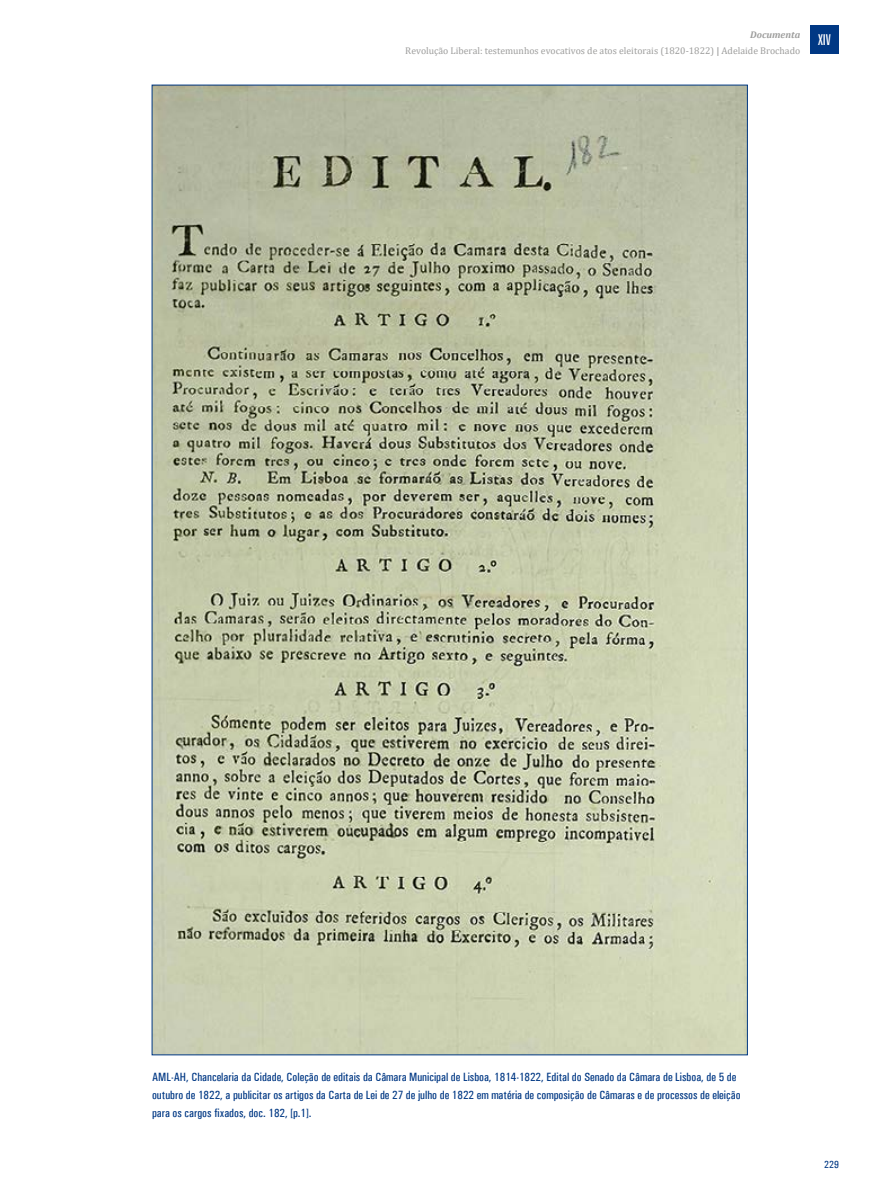
<style>
.page{position:relative;width:893px;height:1191px;background:#fff}
.page>*{position:absolute;margin:0;border:0;box-sizing:border-box;transform-origin:0 0}
.t1{font:extra-condensed 15px "Zurich BT";color:#fff}
.t2{font:500 condensed 12px/18px "Univers";color:#003884}
.t3{font:500 condensed 10.5px "Univers";color:#003884}
.t4{font:9.75px/16.2px "Cambria";color:#9d9d9c;text-align:right}
.s1{font-weight:700;font-style:italic}
.s2{font-weight:700}
</style>
<div class="page">
<div style="left:810px;top:25px;width:29px;height:29px;background:#003884"></div>
<img style="left:154px;top:87px;width:592px;height:966px">
<p class="t4" style="left:405px;top:26px;width:396px"><span class="s1">Documenta<br></span>Revolução Liberal: testemunhos evocativos de atos eleitorais (1820-1822) <span class="s2">|</span> Adelaide Brochado</p>
<p class="t1" style="left:818px;top:31px;width:14px">XIV</p>
<p class="t2" style="left:152px;top:1068px;width:590px">AML-AH, Chancelaria da Cidade, Coleção de editais da Câmara Municipal de Lisboa, 1814-1822, Edital do Senado da Câmara de Lisboa, de 5 de outubro de 1822, a publicitar os artigos da Carta de Lei de 27 de julho de 1822 em matéria de composição de Câmaras e de processos de eleição para os cargos fixados, doc. 182, [p.1].</p>
<p class="t3" style="left:824px;top:1158px;width:16px">229</p>
</div>
